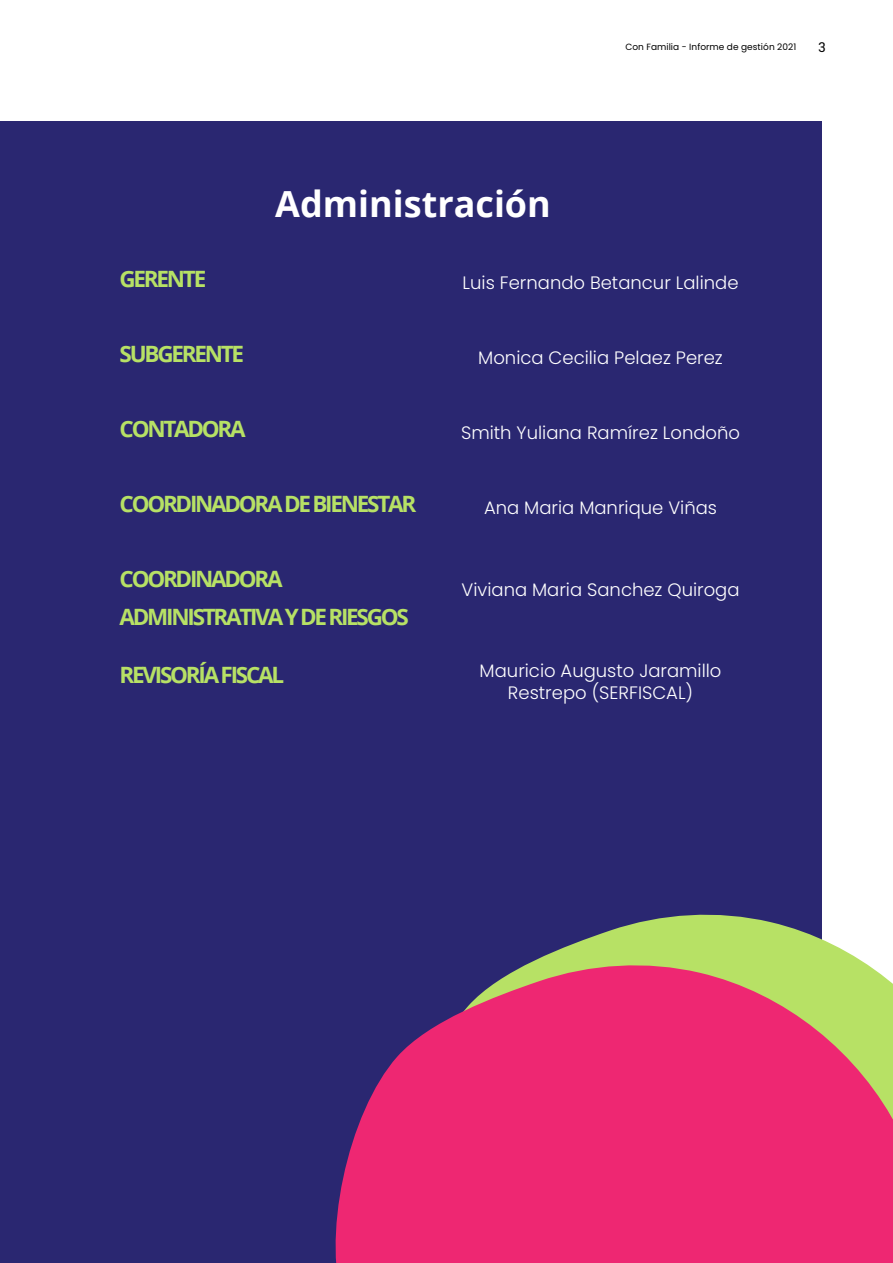
<style>
.page{position:relative;width:893px;height:1263px;background:#fff}
.page>*{position:absolute;margin:0;border:0;box-sizing:border-box;transform-origin:0 0}
.t1{font:700 36px "Open Sans";color:#fff}
.t2{font:700 22.5px/37.5px "Open Sans";letter-spacing:-.1em;color:#b7e165}
.t3{font:300 18px/21.6px "Poppins";color:#fff;text-align:center}
.t4{font:13.5px "Roboto";color:#000}
.t5{font:9px "Poppins";letter-spacing:.005em;color:#000}
</style>
<div class="page">
<div style="left:0;top:122px;width:821px;height:1141px;background:#2a2771"></div>
<svg style="left:536px;top:910px;width:324px;height:50px;fill:#b7e165"></svg>
<svg style="left:335px;top:960px;width:558px;height:303px;background:#d53771"></svg>
<p class="t5" style="left:625px;top:42px;width:172px">Con Familia - Informe de gestión 2021</p>
<p class="t4" style="left:818px;top:38px;width:9px">3</p>
<h1 class="t1" style="left:275px;top:178px;width:277px">Administración</h1>
<p class="t2" style="left:120px;top:260px;width:88px">GERENTE</p>
<p class="t3" style="left:463px;top:272px;width:277px">Luis Fernando Betancur Lalinde</p>
<p class="t2" style="left:120px;top:335px;width:126px">SUBGERENTE</p>
<p class="t3" style="left:478px;top:347px;width:246px">Monica Cecilia Pelaez Perez</p>
<p class="t2" style="left:120px;top:410px;width:128px">CONTADORA</p>
<p class="t3" style="left:461px;top:422px;width:280px">Smith Yuliana Ramírez Londoño</p>
<p class="t2" style="left:120px;top:485px;width:298px">COORDINADORA DE BIENESTAR</p>
<p class="t2" style="left:120px;top:560px;width:291px">COORDINADORA<br>ADMINISTRATIVA Y DE RIESGOS</p>
<p class="t2" style="left:120px;top:656px;width:166px">REVISORÍA FISCAL</p>
<p class="t3" style="left:484px;top:497px;width:234px">Ana Maria Manrique Viñas</p>
<p class="t3" style="left:462px;top:579px;width:280px">Viviana Maria Sanchez Quiroga</p>
<p class="t3" style="left:480px;top:660px;width:243px">Mauricio Augusto Jaramillo<br>Restrepo (SERFISCAL)</p>
</div>
